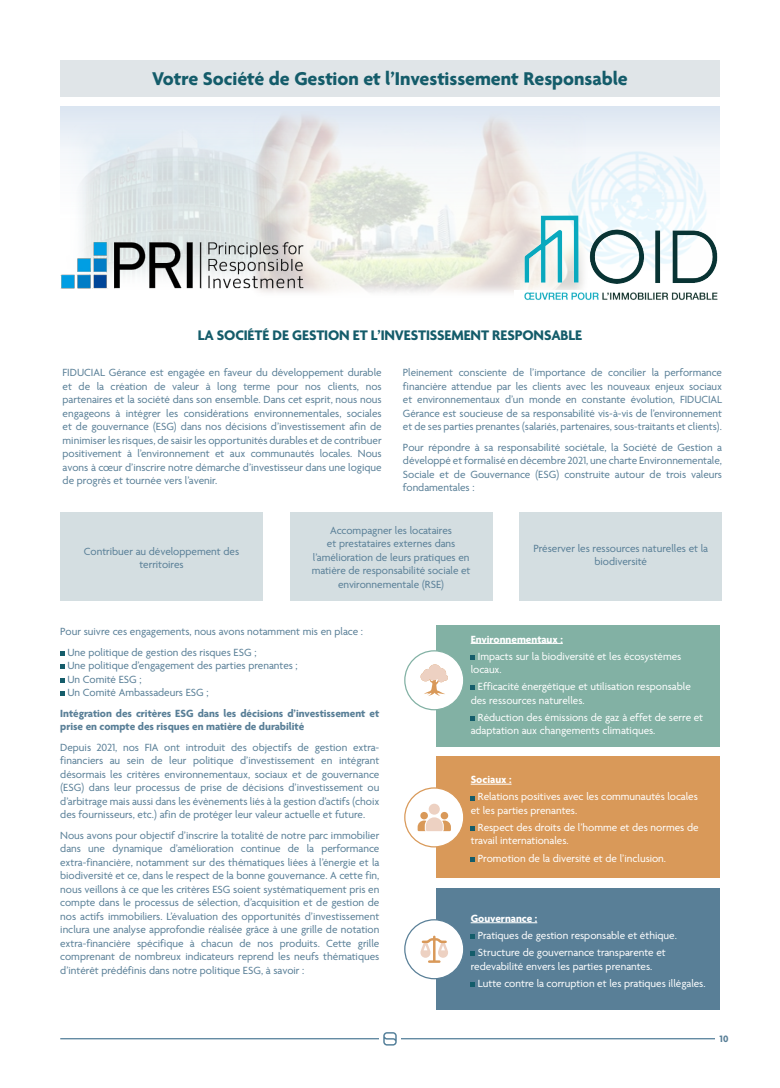
<style>
.page{position:relative;width:780px;height:1088px;background:#fff}
.page>*{position:absolute;margin:0;border:0;box-sizing:border-box;transform-origin:0 0}
.t1{font:700 20px "Agenda One";color:#145c6a}
.t2{font:700 15px "Agenda One";letter-spacing:-.01em;color:#145c6a}
.t3{font:11.25px/13.5px "Agenda One";color:#597f97;text-align:justify}
.t4{font:11.25px/13.5px "Agenda One";color:#fff}
.t5{font:700 11.25px/13.5px "Agenda One";color:#597f97}
.t6{font:700 11.25px "Agenda One";color:#fff}
.t7{font:700 10px "Agenda One";color:#597f97}
</style>
<div class="page">
<hr style="left:60px;top:1038px;width:659px;height:1px;background:#517d98">
<div style="left:715px;top:1027px;width:17px;height:20px;background:#fff"></div>
<svg style="left:379px;top:1034px;width:21px;height:12px"></svg>
<svg style="left:383px;top:1032px;width:13px;height:13px"></svg>
<div style="left:60px;top:60px;width:659px;height:37px;background:#e0e5e8"></div>
<img style="left:60px;top:107px;width:189px;height:134px">
<img style="left:249px;top:107px;width:342px;height:188px">
<img style="left:565px;top:147px;width:150px;height:62px">
<img style="left:60px;top:241px;width:245px;height:48px">
<img style="left:514px;top:209px;width:204px;height:91px">
<div style="left:60px;top:512px;width:203px;height:89px;background:#d4dee1"></div>
<div style="left:290px;top:512px;width:202px;height:89px;background:#d4dee1"></div>
<div style="left:519px;top:512px;width:203px;height:89px;background:#d4dee1"></div>
<svg style="left:60px;top:651px;width:5px;height:4px"></svg>
<svg style="left:60px;top:664px;width:5px;height:5px"></svg>
<svg style="left:60px;top:678px;width:5px;height:4px"></svg>
<svg style="left:60px;top:691px;width:5px;height:5px"></svg>
<div style="left:436px;top:625px;width:283px;height:121px;background:#82b1a4"></div>
<hr style="left:470px;top:643px;width:92px;height:1px;background:#fff">
<svg style="left:470px;top:655px;width:5px;height:5px"></svg>
<svg style="left:470px;top:685px;width:5px;height:5px"></svg>
<svg style="left:470px;top:716px;width:5px;height:5px"></svg>
<div style="left:405px;top:651px;width:58px;height:59px;background:#fff;border-radius:50%"></div>
<div style="left:404px;top:650px;width:60px;height:60px;border:1px solid #82b1a4;border-radius:50%"></div>
<svg style="left:420px;top:664px;width:28px;height:32px"></svg>
<div style="left:436px;top:888px;width:283px;height:122px;background:#597f97"></div>
<hr style="left:470px;top:922px;width:67px;height:1px;background:#fff">
<svg style="left:470px;top:934px;width:5px;height:5px"></svg>
<svg style="left:470px;top:951px;width:5px;height:5px"></svg>
<svg style="left:470px;top:982px;width:5px;height:4px"></svg>
<div style="left:405px;top:920px;width:58px;height:59px;background:#fff;border-radius:50%"></div>
<div style="left:404px;top:919px;width:60px;height:60px;border:1px solid #597f97;border-radius:50%"></div>
<svg style="left:420px;top:935px;width:28px;height:28px"></svg>
<div style="left:436px;top:757px;width:283px;height:121px;background:#d99959"></div>
<hr style="left:470px;top:784px;width:41px;height:1px;background:#fff">
<svg style="left:470px;top:796px;width:5px;height:4px"></svg>
<svg style="left:470px;top:826px;width:5px;height:5px"></svg>
<svg style="left:470px;top:857px;width:5px;height:4px"></svg>
<div style="left:405px;top:788px;width:58px;height:59px;background:#fff;border-radius:50%"></div>
<div style="left:404px;top:787px;width:60px;height:60px;border:1px solid #d99959;border-radius:50%"></div>
<div style="left:428px;top:804px;width:12px;height:11px;background:#edd1c2;border-radius:50%"></div>
<div style="left:440px;top:812px;width:8px;height:7px;background:#d99959;border-radius:50%"></div>
<div style="left:420px;top:812px;width:8px;height:7px;background:#d99959;border-radius:50%"></div>
<svg style="left:417px;top:817px;width:34px;height:14px"></svg>
<p class="t1" style="left:152px;top:68px;width:477px">Votre Société de Gestion et l’Investissement Responsable</p>
<p class="t2" style="left:198px;top:327px;width:386px">LA SOCIÉTÉ DE GESTION ET L’INVESTISSEMENT RESPONSABLE</p>
<p class="t3" style="left:63px;top:366px;width:320px">FIDUCIAL Gérance est engagée en faveur du développement durable et de la création de valeur à long terme pour nos clients, nos partenaires et la société dans son ensemble. Dans cet esprit, nous nous engageons à intégrer les considérations environnementales, sociales et de gouvernance (ESG) dans nos décisions d’investissement afin de minimiser les risques, de saisir les opportunités durables et de contribuer positivement à l’environnement et aux communautés locales. Nous avons à cœur d’inscrire notre démarche d’investisseur dans une logique de progrès et tournée vers l’avenir.</p>
<p class="t3" style="left:403px;top:366px;width:320px">Pleinement consciente de l’importance de concilier la performance financière attendue par les clients avec les nouveaux enjeux sociaux et environnementaux d’un monde en constante évolution, FIDUCIAL Gérance est soucieuse de sa responsabilité vis-à-vis de l’environnement et de ses parties prenantes (salariés, partenaires, sous-traitants et clients).</p>
<p class="t3" style="left:403px;top:440px;width:320px">Pour répondre à sa responsabilité sociétale, la Société de Gestion a développé et formalisé en décembre 2021, une charte Environnementale, Sociale et de Gouvernance (ESG) construite autour de trois valeurs fondamentales :</p>
<p class="t3" style="left:84px;top:544px;width:157px;text-align:center">Contribuer au développement des territoires</p>
<p class="t3" style="left:311px;top:523px;width:160px;text-align:center">Accompagner les locataires<br>et prestataires externes dans l’amélioration de leurs pratiques en matière de responsabilité sociale et environnementale (RSE)</p>
<p class="t3" style="left:533px;top:541px;width:176px;text-align:center">Préserver les ressources naturelles et la biodiversité</p>
<p class="t3" style="left:60px;top:625px;width:304px">Pour suivre ces engagements, nous avons notamment mis en place :</p>
<p class="t3" style="left:67px;top:645px;width:191px">Une politique de gestion des risques ESG ;</p>
<p class="t3" style="left:67px;top:659px;width:232px">Une politique d’engagement des parties prenantes ;</p>
<p class="t3" style="left:67px;top:672px;width:76px">Un Comité ESG ;</p>
<p class="t3" style="left:67px;top:686px;width:143px">Un Comité Ambassadeurs ESG ;</p>
<p class="t5" style="left:60px;top:706px;width:320px">Intégration des critères ESG dans les décisions d’investissement et prise en compte des risques en matière de durabilité</p>
<p class="t3" style="left:60px;top:740px;width:320px">Depuis 2021, nos FIA ont introduit des objectifs de gestion extra&shy;financiers au sein de leur politique d’investissement en intégrant désormais les critères environnementaux, sociaux et de gouvernance (ESG) dans leur processus de prise de décisions d’investissement ou d’arbitrage mais aussi dans les évènements liés à la gestion d’actifs (choix des fournisseurs, etc.) afin de protéger leur valeur actuelle et future.</p>
<p class="t3" style="left:60px;top:828px;width:320px">Nous avons pour objectif d’inscrire la totalité de notre parc immobilier dans une dynamique d’amélioration continue de la performance extra-financière, notamment sur des thématiques liées à l’énergie et la biodiversité et ce, dans le respect de la bonne gouvernance. A cette fin, nous veillons à ce que les critères ESG soient systématiquement pris en compte dans le processus de sélection, d’acquisition et de gestion de nos actifs immobiliers. L’évaluation des opportunités d’investissement inclura une analyse approfondie réalisée grâce à une grille de notation extra-financière spécifique à chacun de nos produits. Cette grille comprenant de nombreux indicateurs reprend les neufs thématiques d’intérêt prédéfinis dans notre politique ESG, à savoir :</p>
<p class="t6" style="left:470px;top:633px;width:94px">Environnementaux :</p>
<p class="t4" style="left:470px;top:649px;width:212px;text-indent:7px">Impacts sur la biodiversité et les écosystèmes locaux.</p>
<p class="t4" style="left:470px;top:680px;width:222px;text-indent:7px">Efficacité énergétique et utilisation responsable des ressources naturelles.</p>
<p class="t4" style="left:470px;top:710px;width:234px;text-indent:7px">Réduction des émissions de gaz à effet de serre et adaptation aux changements climatiques.</p>
<p class="t6" style="left:470px;top:773px;width:42px">Sociaux :</p>
<p class="t4" style="left:470px;top:790px;width:229px;text-indent:7px">Relations positives avec les communautés locales et les parties prenantes.</p>
<p class="t4" style="left:470px;top:821px;width:229px;text-indent:7px">Respect des droits de l’homme et des normes de travail internationales.</p>
<p class="t4" style="left:478px;top:851px;width:190px">Promotion de la diversité et de l’inclusion.</p>
<p class="t6" style="left:470px;top:912px;width:68px">Gouvernance :</p>
<p class="t4" style="left:478px;top:929px;width:200px">Pratiques de gestion responsable et éthique.</p>
<p class="t4" style="left:470px;top:946px;width:197px;text-indent:7px">Structure de gouvernance transparente et redevabilité envers les parties prenantes.</p>
<p class="t4" style="left:478px;top:976px;width:229px">Lutte contre la corruption et les pratiques illégales.</p>
<p class="t7" style="left:719px;top:1033px;width:10px">10</p>
</div>
